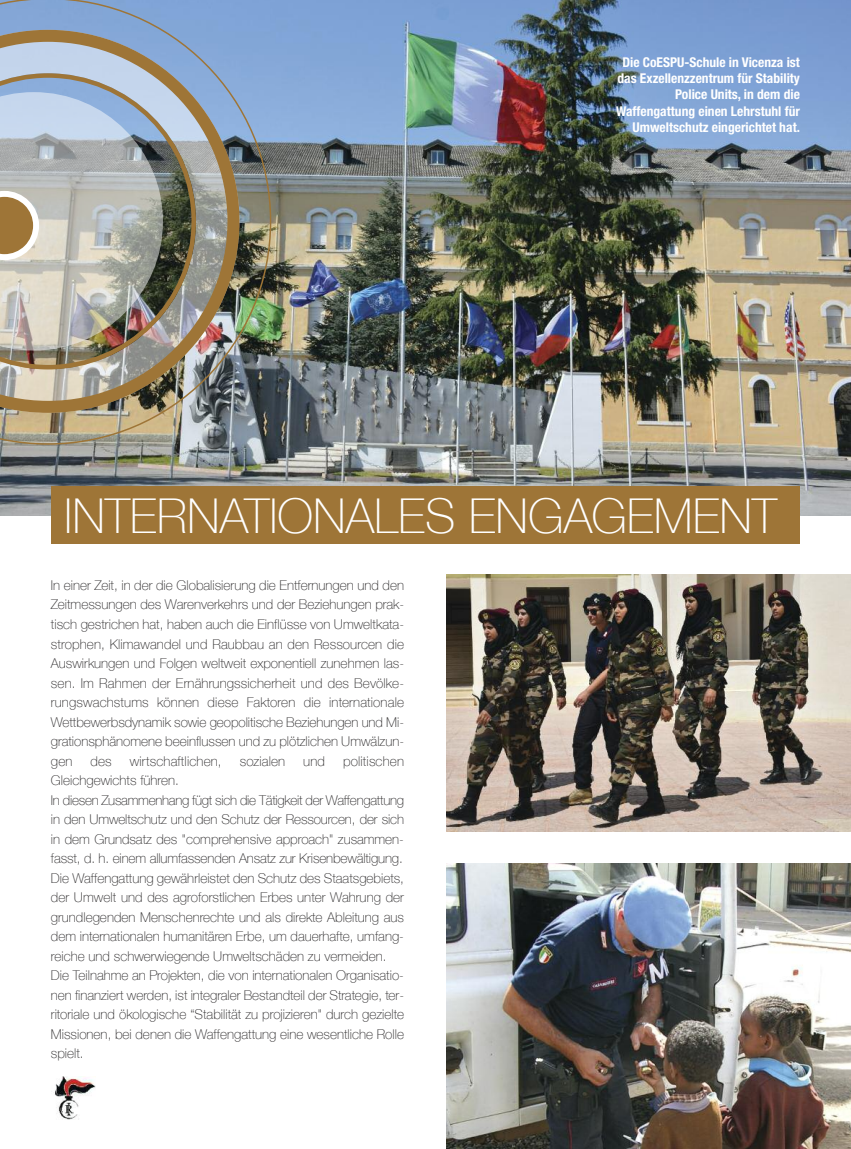
<style>
.page{position:relative;width:851px;height:1149px;background:#fff}
.page>*{position:absolute;margin:0;border:0;box-sizing:border-box;transform-origin:0 0}
.t1{font:100 48px "Helvetica Neue";color:#fff}
.t2{font:100 13.5px/19.5px "Helvetica Neue";color:#272526;text-align:justify}
.t3{font:700 condensed 13.5px/16.2px "Helvetica Neue";color:#fff;text-align:right}
</style>
<div class="page">
<img style="left:0;top:0;width:850px;height:515px">
<img style="left:0;top:0;width:271px;height:444px">
<img style="left:0;top:30px;width:239px;height:383px">
<img style="left:0;top:73px;width:196px;height:296px">
<svg style="left:0;top:191px;width:39px;height:69px"></svg>
<div style="left:51px;top:486px;width:748px;height:58px;background:#9e7537"></div>
<img style="left:446px;top:574px;width:404px;height:256px">
<img style="left:446px;top:863px;width:404px;height:285px">
<img style="left:54px;top:1076px;width:41px;height:42px">
<p class="t3" style="left:616px;top:55px;width:185px">Die CoESPU-Schule in Vicenza ist das Exzellenzzentrum für Stability<br>Police Units, in dem die<br>Waffengattung einen Lehrstuhl für<br>Umweltschutz eingerichtet hat.</p>
<h1 class="t1" style="left:64px;top:487px;width:714px">INTERNATIONALES ENGAGEMENT</h1>
<p class="t2" style="left:51px;top:575px;width:354px">In einer Zeit, in der die Globalisierung die Entfernungen und den Zeitmessungen des Warenverkehrs und der Beziehungen prak&shy;tisch gestrichen hat, haben auch die Einflüsse von Umweltkata&shy;strophen, Klimawandel und Raubbau an den Ressourcen die Auswirkungen und Folgen weltweit exponentiell zunehmen las&shy;sen. Im Rahmen der Ernährungssicherheit und des Bevölke&shy;rungswachstums können diese Faktoren die internationale Wettbewerbsdynamik sowie geopolitische Beziehungen und Mi&shy;grationsphänomene beeinflussen und zu plötzlichen Umwälzun&shy;gen</p>
<p class="t2" style="left:90px;top:750px;width:23px">des</p>
<p class="t2" style="left:130px;top:750px;width:93px">wirtschaftlichen,</p>
<p class="t2" style="left:240px;top:750px;width:47px">sozialen</p>
<p class="t2" style="left:303px;top:750px;width:23px">und</p>
<p class="t2" style="left:343px;top:750px;width:62px">politischen</p>
<p class="t2" style="left:51px;top:770px;width:354px;text-align:left">Gleichgewichts führen.<br>In diesen Zusammenhang fügt sich die Tätigkeit der Waffengattung in den Umweltschutz und den Schutz der Ressourcen, der sich in dem Grundsatz des "comprehensive approach" zusammen&shy;fasst, d. h. einem allumfassenden Ansatz zur Krisenbewältigung.<br>Die Waffengattung gewährleistet den Schutz des Staatsgebiets, der Umwelt und des agroforstlichen Erbes unter Wahrung der grundlegenden Menschenrechte und als direkte Ableitung aus dem internationalen humanitären Erbe, um dauerhafte, umfang&shy;reiche und schwerwiegende Umweltschäden zu vermeiden.<br>Die Teilnahme an Projekten, die von internationalen Organisatio&shy;nen finanziert werden, ist integraler Bestandteil der Strategie, ter&shy;ritoriale und ökologische “Stabilität zu projizieren" durch gezielte Missionen, bei denen die Waffengattung eine wesentliche Rolle spielt.</p>
</div>
